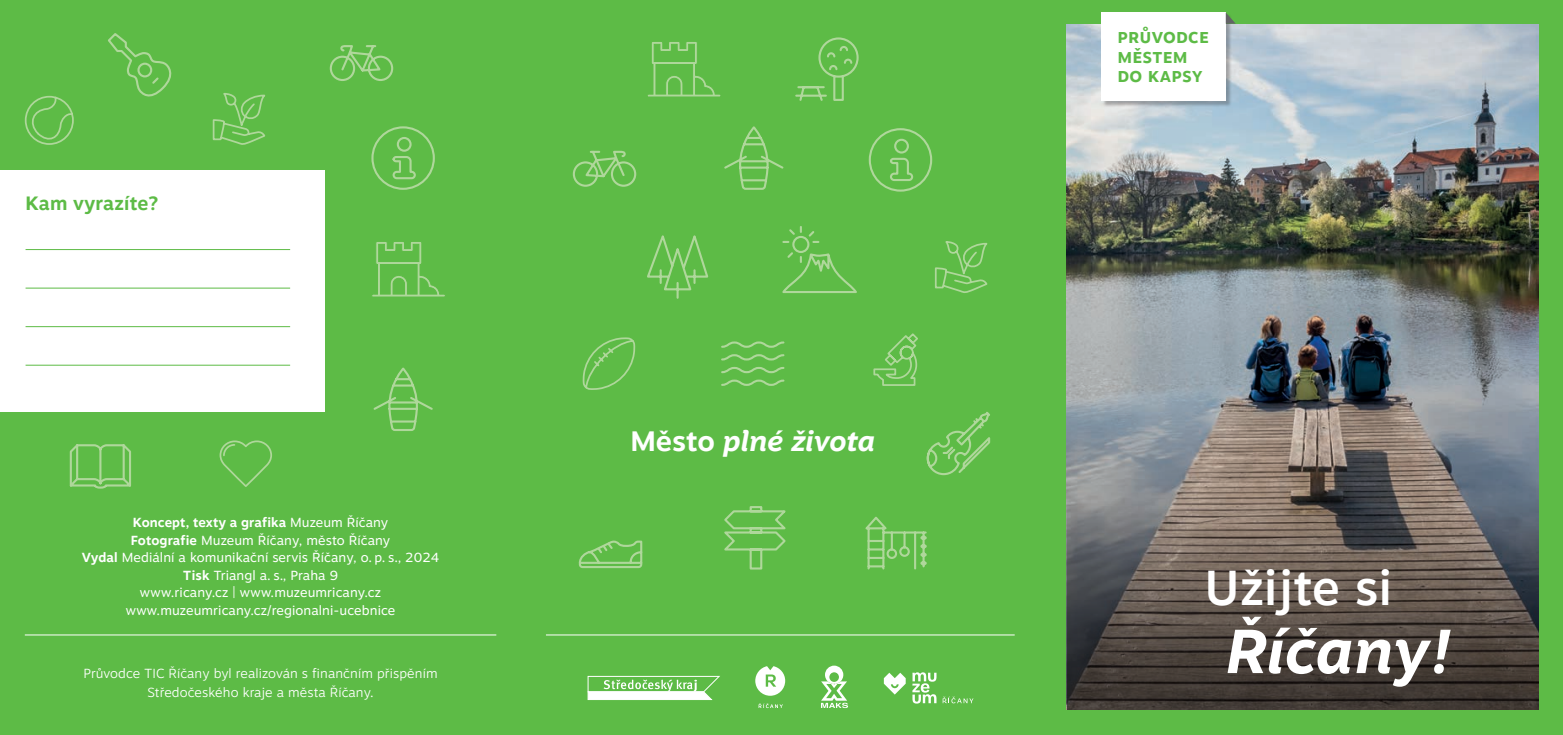
<style>
.page{position:relative;width:1563px;height:735px;background:#fff}
.page>*{position:absolute;margin:0;border:0;box-sizing:border-box;transform-origin:0 0}
.t1{font:italic 700 61.77px "Motiva Sans";letter-spacing:.005em;color:#fff}
.t2{font:500 49px "Motiva Sans";letter-spacing:.01em;color:#fff}
.t3{font:italic 700 28px "Motiva Sans";color:#fff}
.t4{font:700 19.25px/19.1px "Motiva Sans";letter-spacing:.01em;color:#5dbb46}
.t5{font:13.12px/17.5px "Motiva Sans";letter-spacing:.01em;color:#fff;text-align:center}
.t6{font:300 13.12px/19.2px "Motiva Sans";letter-spacing:.01em;color:#fff;text-align:center}
.s1{font-weight:700}
.s2{font-style:normal}
</style>
<div class="page">
<div style="left:0;top:0;width:1563px;height:734px;background:#5dbb46"></div>
<img style="left:1067px;top:24px;width:471px;height:460px">
<div style="left:0;top:170px;width:324px;height:241px;background:#fff"></div>
<hr style="left:26px;top:249px;width:264px;height:1px;background:#5dbb46">
<hr style="left:26px;top:287px;width:264px;height:1px;background:#5dbb46">
<hr style="left:26px;top:326px;width:264px;height:1px;background:#5dbb46">
<hr style="left:26px;top:364px;width:264px;height:1px;background:#5dbb46">
<svg style="left:724px;top:506px;width:62px;height:64px"></svg>
<svg style="left:724px;top:127px;width:60px;height:63px"></svg>
<svg style="left:795px;top:37px;width:64px;height:64px"></svg>
<svg style="left:647px;top:235px;width:62px;height:64px"></svg>
<svg style="left:721px;top:341px;width:64px;height:45px"></svg>
<svg style="left:108px;top:33px;width:64px;height:64px"></svg>
<svg style="left:578px;top:540px;width:65px;height:28px"></svg>
<svg style="left:572px;top:150px;width:65px;height:37px"></svg>
<svg style="left:373px;top:368px;width:60px;height:63px"></svg>
<svg style="left:329px;top:45px;width:65px;height:36px"></svg>
<svg style="left:371px;top:126px;width:64px;height:64px"></svg>
<hr style="left:25px;top:634px;width:471px;height:1px;background:#fff">
<svg style="left:782px;top:226px;width:75px;height:67px"></svg>
<svg style="left:219px;top:440px;width:53px;height:47px"></svg>
<svg style="left:873px;top:333px;width:45px;height:53px"></svg>
<svg style="left:582px;top:337px;width:54px;height:53px"></svg>
<svg style="left:935px;top:241px;width:53px;height:52px"></svg>
<svg style="left:926px;top:412px;width:65px;height:64px"></svg>
<svg style="left:24px;top:95px;width:50px;height:50px"></svg>
<svg style="left:868px;top:128px;width:65px;height:64px"></svg>
<svg style="left:212px;top:93px;width:54px;height:52px"></svg>
<svg style="left:69px;top:444px;width:62px;height:45px"></svg>
<svg style="left:865px;top:516px;width:62px;height:54px"></svg>
<svg style="left:647px;top:42px;width:74px;height:55px"></svg>
<svg style="left:372px;top:242px;width:73px;height:55px"></svg>
<svg style="left:588px;top:675px;width:132px;height:24px"></svg>
<svg style="left:821px;top:665px;width:27px;height:42px"></svg>
<svg style="left:912px;top:672px;width:24px;height:31px"></svg>
<svg style="left:884px;top:672px;width:21px;height:22px"></svg>
<svg style="left:942px;top:696px;width:31px;height:7px"></svg>
<svg style="left:755px;top:666px;width:30px;height:29px"></svg>
<svg style="left:758px;top:703px;width:25px;height:4px"></svg>
<div style="left:1102px;top:13px;width:130px;height:94px;background:#231f20;opacity:.3"></div>
<div style="left:1101px;top:13px;width:124px;height:88px;background:#fff"></div>
<svg style="left:1225px;top:13px;width:10px;height:11px"></svg>
<svg style="left:1067px;top:484px;width:471px;height:225px;background:#5b534e"></svg>
<hr style="left:546px;top:634px;width:468px;height:1px;background:#fff">
<h3 class="t4" style="left:26px;top:193px;width:134px">Kam vyrazíte?</h3>
<p class="t5" style="left:82px;top:513px;width:359px"><span class="s1">Koncept, texty a grafika</span> Muzeum Říčany<br><span class="s1">Fotografie</span> Muzeum Říčany, město Říčany<br><span class="s1">Vydal</span> Mediální a komunikační servis Říčany, o. p. s., 2024<br><span class="s1">Tisk</span> Triangl a. s., Praha 9<br>www.ricany.cz | www.muzeumricany.cz www.muzeumricany.cz/regionalni-ucebnice</p>
<p class="t6" style="left:84px;top:662px;width:355px">Průvodce TIC Říčany byl realizován s finančním přispěním<br>Středočeského kraje a města Říčany.</p>
<h3 class="t3" style="left:630px;top:420px;width:246px"><span class="s2">Město</span> plné života</h3>
<h3 class="t4" style="left:1117px;top:27px;width:93px">průvodce městem do kapsy</h3>
<h2 class="t2" style="left:1204px;top:551px;width:189px">Užijte si</h2>
<h1 class="t1" style="left:1226px;top:605px;width:226px">Říčany!</h1>
</div>
